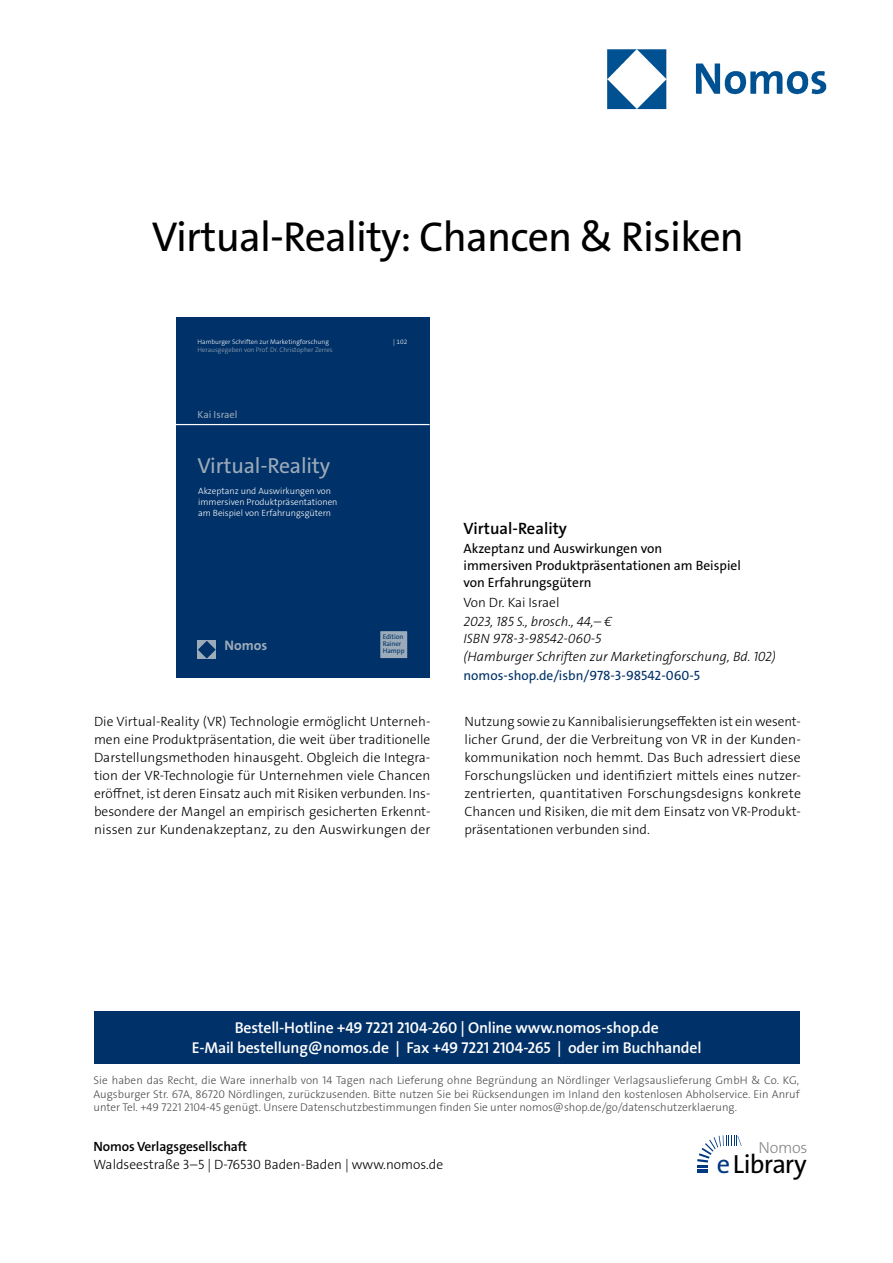
<style>
.page{position:relative;width:893px;height:1263px;background:#fff}
.page>*{position:absolute;margin:0;border:0;box-sizing:border-box;transform-origin:0 0}
.t1{font:42px "The Sans Os F";letter-spacing:-.02em;color:#000}
.t2{font:26.4px "The Sans Os F";letter-spacing:-.03em;color:#000}
.t3{font:21.75px "The Sans C5";letter-spacing:-.01em;color:#9cabb9}
.t4{font:600 16.5px "The Sans Os F";color:#000}
.t5{font:300 16.2px "The Sans Os F";letter-spacing:-.02em;color:#87888a}
.t6{font:600 15.75px/21px "The Sans Os F";letter-spacing:-.01em;color:#fff;text-align:center}
.t7{font:700 13.95px "The Sans C5";color:#9cabb9}
.t8{font:300 13.5px/18px "The Sans Os F";color:#000;text-align:justify}
.t9{font:italic 300 13.5px/17.2px "The Sans Os F";color:#000}
.t10{font:13.5px/17.2px "The Sans Os F";color:#000}
.t11{font:13.5px "The Sans Os F";color:#003168}
.t12{font:600 13.5px "The Sans Os F";letter-spacing:-.01em;color:#000}
.t13{font:300 11.25px/13.5px "The Sans Os F";color:#4b4b4d;text-align:justify}
.t14{font:10.35px "The Sans C5";color:#9cabb9}
.t15{font:300 9.15px/10.9px "The Sans C5";color:#fff}
.t16{font:6.9px/6.6px "The Sans C5";letter-spacing:-.01em;color:#003168}
.t17{font:300 6.6px "The Sans C5";color:#fff}
.t18{font:300 6.6px "The Sans C5";color:#9cabb9}
.s1{color:#003882}
</style>
<div class="page">
<div style="left:94px;top:1011px;width:705px;height:52px;background:#003168"></div>
<svg style="left:697px;top:1135px;width:45px;height:38px"></svg>
<img style="left:607px;top:49px;width:220px;height:61px">
<div style="left:176px;top:317px;width:254px;height:360px;background:#003168"></div>
<div style="left:380px;top:631px;width:28px;height:28px;background:#9cabb9"></div>
<div style="left:380px;top:630px;width:28px;height:29px;border:1px solid #003168"></div>
<hr style="left:176px;top:424px;width:254px;height:1px;background:#fff">
<div style="left:198px;top:640px;width:18px;height:19px;background:#9cabb9"></div>
<svg style="left:198px;top:641px;width:18px;height:17px"></svg>
<h1 class="t1" style="left:152px;top:220px;width:594px">Virtual-Reality: Chancen &amp; Risiken</h1>
<p class="t17" style="left:198px;top:338px;width:133px">Hamburger Schriften zur Marketingforschung</p>
<p class="t17" style="left:393px;top:338px;width:16px">| 102</p>
<p class="t18" style="left:198px;top:346px;width:137px">Herausgegeben von Prof. Dr. Christopher Zerres</p>
<p class="t14" style="left:198px;top:407px;width:41px">Kai Israel</p>
<h3 class="t3" style="left:198px;top:451px;width:134px">Virtual-Reality</h3>
<p class="t15" style="left:198px;top:486px;width:141px">Akzeptanz und Auswirkungen von immersiven Produktpräsentationen am Beispiel von Erfahrungsgütern</p>
<p class="t7" style="left:224px;top:636px;width:44px">Nomos</p>
<p class="t16" style="left:383px;top:634px;width:23px">Edition<br>Rainer<br>Hampp</p>
<p class="t4" style="left:463px;top:517px;width:105px">Virtual-Reality</p>
<p class="t10" style="left:463px;top:541px;width:279px">Akzeptanz und Auswirkungen von<br>immersiven Produktpräsentationen am Beispiel von Erfahrungsgütern</p>
<p class="t8" style="left:463px;top:593px;width:98px">Von Dr. Kai Israel</p>
<p class="t9" style="left:463px;top:613px;width:314px">2023, 185 S., brosch., 44,– €<br>ISBN 978-3-98542-060-5<br>(Hamburger Schriften zur Marketingforschung, Bd. 102)</p>
<p class="t11" style="left:463px;top:670px;width:238px">nomos-shop.de/isbn/978-3-98542-060-5</p>
<p class="t8" style="left:94px;top:713px;width:338px">Die Virtual-Reality (VR) Technologie ermöglicht Unterneh&shy;men eine Produktpräsentation, die weit über traditionelle Darstellungsmethoden hinausgeht. Obgleich die Integra&shy;tion der VR-Technologie für Unternehmen viele Chancen eröffnet, ist deren Einsatz auch mit Risiken verbunden. Ins&shy;besondere der Mangel an empirisch gesicherten Erkennt&shy;nissen zur Kundenakzeptanz, zu den Auswirkungen der</p>
<p class="t8" style="left:464px;top:713px;width:338px">Nutzung sowie zu Kannibalisierungseffekten ist ein wesent&shy;licher Grund, der die Verbreitung von VR in der Kunden&shy;kommunikation noch hemmt. Das Buch adressiert diese Forschungslücken und identifiziert mittels eines nutzer&shy;zentrierten, quantitativen Forschungsdesigns konkrete Chancen und Risiken, die mit dem Einsatz von VR-Produkt&shy;präsentationen verbunden sind.</p>
<p class="t6" style="left:192px;top:1017px;width:511px">Bestell-Hotline +49 7221 2104-260 | Online www.nomos-shop.de<br>E-Mail bestellung@nomos.de | Fax +49 7221 2104-265 | oder im Buchhandel</p>
<p class="t13" style="left:94px;top:1074px;width:708px">Sie haben das Recht, die Ware innerhalb von 14 Tagen nach Lieferung ohne Begründung an Nördlinger Verlagsauslieferung GmbH &amp; Co. KG, Augsburger Str. 67A, 86720 Nördlingen, zurückzusenden. Bitte nutzen Sie bei Rücksendungen im Inland den kostenlosen Abholservice. Ein Anruf unter Tel. +49 7221 2104-45 genügt. Unsere Datenschutzbestimmungen finden Sie unter nomos@shop.de/go/datenschutzerklaerung.</p>
<p class="t12" style="left:94px;top:1138px;width:155px">Nomos Verlagsgesellschaft</p>
<p class="t8" style="left:94px;top:1156px;width:351px">Waldseestraße 3–5 | D-76530 Baden-Baden | www.nomos.de</p>
<h2 class="t2" style="left:717px;top:1153px;width:91px"><span class="s1">e</span>Library</h2>
<p class="t5" style="left:758px;top:1137px;width:51px">Nomos</p>
</div>
